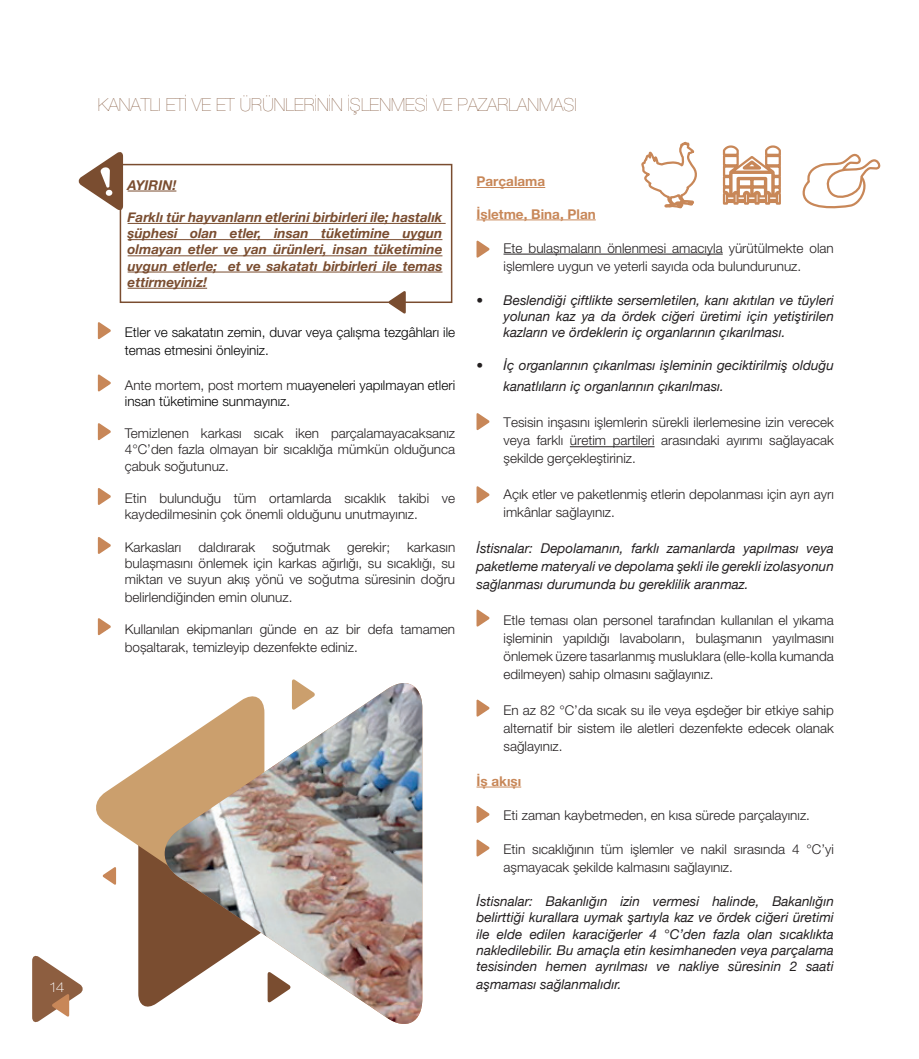
<style>
.page{position:relative;width:919px;height:1059px;background:#fff}
.page>*{position:absolute;margin:0;border:0;box-sizing:border-box;transform-origin:0 0}
.t1{font:200 18px "Helvetica Neue LT Pro";color:#7a4d30}
.t2{font:300 13.5px/18px "Helvetica Neue LT Pro";color:#231f20;text-align:justify}
.t3{font:italic 13.5px/16.2px "Helvetica Neue";color:#231f20;text-align:justify}
.t4{font:italic 700 13.5px/16.2px "Helvetica Neue";color:#7a4d30;text-align:justify}
.t5{font:300 13.5px/18px "Helvetica Neue LT Pro";color:#000001}
.t6{font:700 13.5px "Helvetica Neue LT Pro";color:#c88758}
.t7{font:100 expanded 13.5px "Helvetica Neue LT Pro";color:#fff}
.s1{color:#231f20}
</style>
<div class="page">
<svg style="left:32px;top:955px;width:51px;height:68px"></svg>
<hr style="left:128px;top:191px;width:48px;height:1px;background:#7a4d30">
<hr style="left:128px;top:223px;width:317px;height:1px;background:#7a4d30">
<hr style="left:128px;top:239px;width:314px;height:1px;background:#7a4d30">
<hr style="left:128px;top:255px;width:314px;height:1px;background:#7a4d30">
<hr style="left:128px;top:272px;width:314px;height:1px;background:#7a4d30">
<hr style="left:128px;top:288px;width:79px;height:1px;background:#7a4d30">
<hr style="left:476px;top:187px;width:69px;height:1px;background:#c88758">
<hr style="left:476px;top:220px;width:119px;height:1px;background:#c88758">
<hr style="left:503px;top:254px;width:219px;height:1px;background:#231f20">
<hr style="left:570px;top:446px;width:84px;height:1px;background:#231f20">
<hr style="left:476px;top:787px;width:45px;height:1px;background:#c88758">
<svg style="left:96px;top:755px;width:64px;height:129px"></svg>
<svg style="left:138px;top:828px;width:22px;height:179px;background:#885d3e"></svg>
<svg style="left:102px;top:867px;width:14px;height:18px"></svg>
<svg style="left:160px;top:679px;width:140px;height:322px"></svg>
<img style="left:162px;top:683px;width:260px;height:341px">
<div style="left:120px;top:164px;width:332px;height:139px;border:2px solid #7a4d30"></div>
<svg style="left:388px;top:291px;width:18px;height:23px"></svg>
<svg style="left:78px;top:152px;width:45px;height:59px"></svg>
<svg style="left:105px;top:189px;width:8px;height:7px"></svg>
<svg style="left:641px;top:141px;width:56px;height:68px"></svg>
<svg style="left:721px;top:145px;width:60px;height:110px"></svg>
<svg style="left:803px;top:154px;width:78px;height:55px"></svg>
<svg style="left:98px;top:322px;width:13px;height:17px"></svg>
<svg style="left:98px;top:374px;width:13px;height:18px"></svg>
<svg style="left:98px;top:423px;width:13px;height:17px"></svg>
<svg style="left:98px;top:488px;width:13px;height:17px"></svg>
<svg style="left:98px;top:537px;width:13px;height:17px"></svg>
<svg style="left:98px;top:618px;width:13px;height:17px"></svg>
<svg style="left:476px;top:240px;width:14px;height:18px"></svg>
<svg style="left:476px;top:413px;width:14px;height:17px"></svg>
<svg style="left:476px;top:486px;width:14px;height:17px"></svg>
<svg style="left:476px;top:609px;width:14px;height:18px"></svg>
<svg style="left:476px;top:699px;width:14px;height:18px"></svg>
<svg style="left:476px;top:806px;width:14px;height:17px"></svg>
<svg style="left:476px;top:839px;width:14px;height:18px"></svg>
<p class="t7" style="left:50px;top:979px;width:16px">14</p>
<h1 class="t1" style="left:98px;top:94px;width:480px">KANATLI ETİ VE ET ÜRÜNLERİNİN İŞLENMESİ VE PAZARLANMASI</h1>
<p class="t4" style="left:128px;top:176px;width:50px">AYIRIN!</p>
<p class="t4" style="left:128px;top:209px;width:316px">Farklı tür hayvanların etlerini birbirleri ile; hastalık şüphesi olan etler, insan tüketimine uygun olmayan etler ve yan ürünleri, insan tüketimine uygun etlerle; et ve sakatatı birbirleri ile temas ettirmeyiniz!</p>
<p class="t5" style="left:125px;top:323px;width:332px;text-indent:-27px">➢ Etler ve sakatatın zemin, duvar veya çalışma tezgâhları ile temas etmesini önleyiniz.</p>
<p class="t5" style="left:125px;top:376px;width:332px;line-height:16.2px;text-indent:-27px"><span class="s1">➢ Ante mortem, post mortem m</span>uayeneleri yapılmayan etleri insan tüketimine sunmayınız.</p>
<p class="t2" style="left:125px;top:425px;width:332px;line-height:16.2px;text-indent:-27px">➢ Temizlenen karkası sıcak iken parçalamayacaksanız 4°C’den fazla olmayan bir sıcaklığa mümkün olduğunca çabuk soğutunuz.</p>
<p class="t2" style="left:125px;top:490px;width:332px;line-height:16.2px;text-indent:-27px">➢ Etin bulunduğu tüm ortamlarda sıcaklık takibi ve kaydedilmesinin çok önemli olduğunu unutmayınız.</p>
<p class="t2" style="left:98px;top:537px;width:85px">➢ Karkasları</p>
<p class="t2" style="left:198px;top:537px;width:58px">daldırarak</p>
<p class="t2" style="left:272px;top:537px;width:59px">soğutmak</p>
<p class="t2" style="left:347px;top:537px;width:44px">gerekir;</p>
<p class="t2" style="left:125px;top:538px;width:332px;line-height:16.2px;text-indent:282px">karkasın bulaşmasını önlemek için karkas ağırlığı, su sıcaklığı, su miktarı ve suyun akış yönü ve soğutma süresinin doğru</p>
<p class="t2" style="left:125px;top:588px;width:169px">belirlendiğinden emin olunuz.</p>
<p class="t2" style="left:125px;top:620px;width:332px;text-indent:-27px">➢ Kullanılan ekipmanları günde en az bir defa tamamen boşaltarak, temizleyip dezenfekte ediniz.</p>
<p class="t6" style="left:476px;top:173px;width:70px">Parçalama</p>
<p class="t6" style="left:476px;top:205px;width:121px">İşletme, Bina, Plan</p>
<p class="t2" style="left:476px;top:239px;width:359px;text-align:center">➢ Ete bulaşmaların önlenmesi amacıyla yürütülmekte olan işlemlere uygun ve yeterli sayıda oda bulundurunuz.</p>
<p class="t3" style="left:503px;top:292px;width:332px;text-indent:-27px">• Beslendiği çiftlikte sersemletilen, kanı akıtılan ve tüyleri yolunan kaz ya da ördek ciğeri üretimi için yetiştirilen kazların ve ördeklerin iç organlarının çıkarılması.</p>
<p class="t3" style="left:503px;top:354px;width:332px;line-height:21.6px;text-indent:-27px">• İç organlarının çıkarılması işleminin geciktirilmiş olduğu kanatlıların iç organlarının çıkarılması.</p>
<p class="t2" style="left:503px;top:413px;width:332px;text-indent:-27px">➢ Tesisin inşasını işlemlerin sürekli ilerlemesine izin verecek veya farklı üretim partileri arasındaki ayırımı sağlayacak şekilde gerçekleştiriniz.</p>
<p class="t2" style="left:503px;top:485px;width:332px;text-indent:-27px">➢ Açık etler ve paketlenmiş etlerin depolanması için ayrı ayrı imkânlar sağlayınız.</p>
<p class="t3" style="left:476px;top:539px;width:359px;line-height:18px">İstisnalar: Depolamanın, farklı zamanlarda yapılması veya paketleme materyali ve depolama şekli ile gerekli izolasyonun sağlanması durumunda bu gereklilik aranmaz.</p>
<p class="t2" style="left:503px;top:611px;width:332px;text-indent:-27px">➢ Etle teması olan personel tarafından kullanılan el yıkama işleminin yapıldığı lavaboların, bulaşmanın yayılmasını önlemek üzere tasarlanmış musluklara (elle-kolla kumanda edilmeyen) sahip olmasını sağlayınız.</p>
<p class="t2" style="left:503px;top:701px;width:332px;text-indent:-27px">➢ En az 82 °C’da sıcak su ile veya eşdeğer bir etkiye sahip alternatif bir sistem ile aletleri dezenfekte edecek olanak sağlayınız.</p>
<p class="t6" style="left:476px;top:772px;width:46px">İş akışı</p>
<p class="t2" style="left:476px;top:806px;width:335px">➢ Eti zaman kaybetmeden, en kısa sürede parçalayınız.</p>
<p class="t2" style="left:503px;top:840px;width:332px;text-indent:-27px">➢ Etin sıcaklığının tüm işlemler ve nakil sırasında 4 °C’yi aşmayacak şekilde kalmasını sağlayınız.</p>
<p class="t3" style="left:476px;top:893px;width:359px">İstisnalar: Bakanlığın izin vermesi halinde, Bakanlığın belirttiği kurallara uymak şartıyla kaz ve ördek ciğeri üretimi ile elde edilen karaciğerler 4 °C’den fazla olan sıcaklıkta nakledilebilir. Bu amaçla etin kesimhaneden veya parçalama tesisinden hemen ayrılması ve nakliye süresinin 2 saati</p>
<p class="t3" style="left:476px;top:976px;width:147px">aşmaması sağlanmalıdır.</p>
</div>
